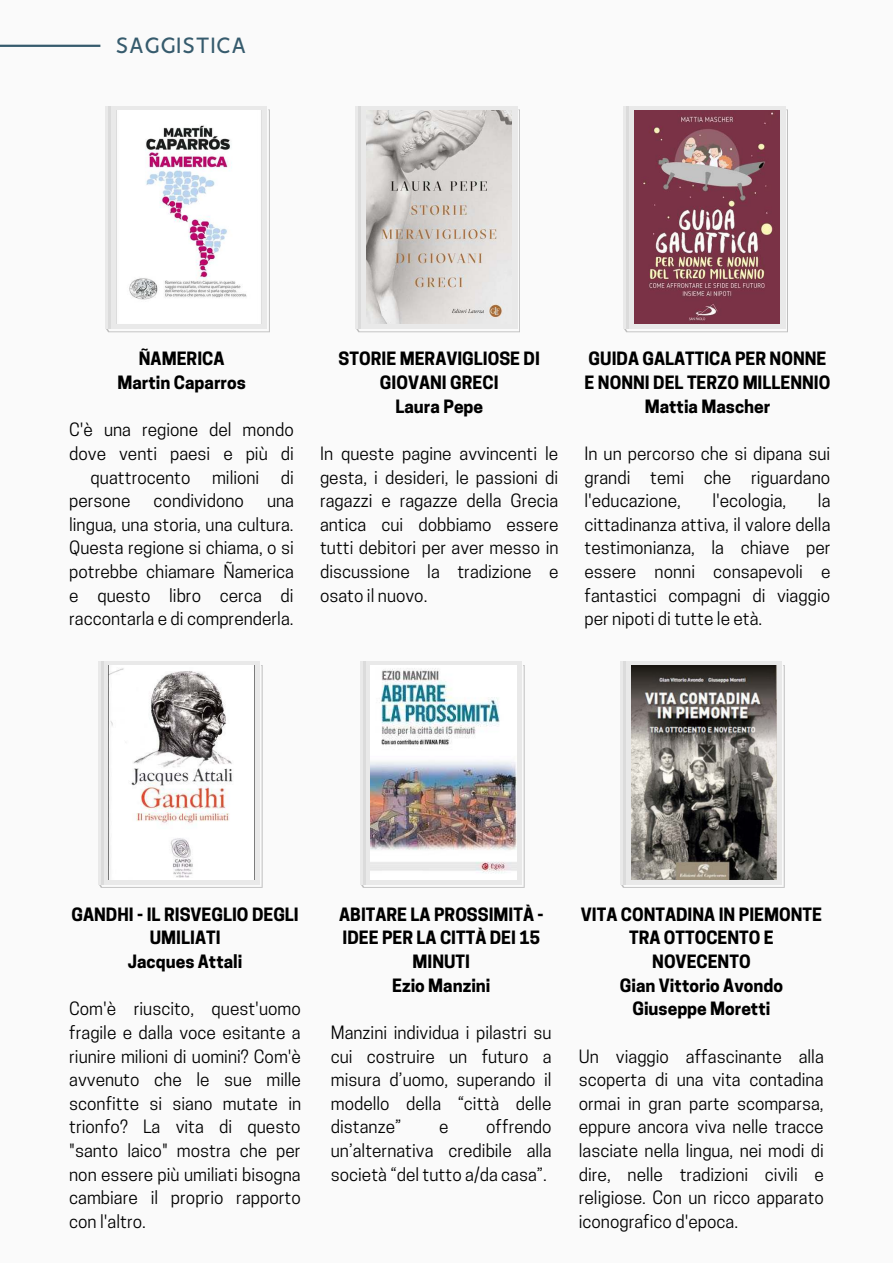
<style>
.page{position:relative;width:893px;height:1263px;background:#fafafa}
.page>*{position:absolute;margin:0;border:0;box-sizing:border-box;transform-origin:0 0}
.t1{font:27.9px "RTL Sondos Regular";color:#365b6d}
.t2{font:17.25px/23.6px "Cooper Hewitt";color:#000;text-align:justify}
.t3{font:700 17.25px/23.6px "Cooper Hewitt";color:#000;text-align:center}
</style>
<div class="page">
<hr style="left:0;top:45px;width:100px;height:2px;background:#365b6d">
<svg style="left:106px;top:109px;width:164px;height:223px"></svg>
<div style="left:105px;top:106px;width:162px;height:223px;background:#e9e9e9"></div>
<img style="left:116px;top:110px;width:146px;height:214px">
<hr style="left:109px;top:106px;width:2px;height:223px;background:#dbdbdb">
<svg style="left:356px;top:107px;width:164px;height:225px"></svg>
<div style="left:355px;top:106px;width:162px;height:223px;background:#e9e9e9"></div>
<img style="left:366px;top:110px;width:146px;height:214px">
<hr style="left:359px;top:106px;width:2px;height:223px;background:#dbdbdb">
<svg style="left:624px;top:107px;width:164px;height:225px"></svg>
<div style="left:623px;top:106px;width:162px;height:223px;background:#e9e9e9"></div>
<img style="left:634px;top:110px;width:145px;height:214px">
<hr style="left:626px;top:106px;width:3px;height:223px;background:#dbdbdb">
<svg style="left:98px;top:665px;width:165px;height:223px"></svg>
<svg style="left:98px;top:661px;width:162px;height:223px;background:#dfdfdf"></svg>
<img style="left:109px;top:666px;width:145px;height:213px">
<hr style="left:101px;top:661px;width:2px;height:223px;background:#dbdbdb">
<svg style="left:360px;top:665px;width:165px;height:223px"></svg>
<svg style="left:360px;top:661px;width:162px;height:223px;background:#e9e9e9"></svg>
<img style="left:371px;top:666px;width:145px;height:213px">
<hr style="left:363px;top:661px;width:2px;height:223px;background:#dbdbdb">
<svg style="left:620px;top:665px;width:164px;height:223px"></svg>
<svg style="left:620px;top:661px;width:162px;height:223px;background:#dcdcdb"></svg>
<img style="left:631px;top:666px;width:145px;height:213px">
<hr style="left:623px;top:661px;width:2px;height:223px;background:#dbdbdb">
<h1 class="t1" style="left:115px;top:31px;width:133px">SAGGISTICA</h1>
<p class="t3" style="left:117px;top:347px;width:130px">ÑAMERICA<br>Martin Caparros</p>
<p class="t2" style="left:69px;top:418px;width:226px">C'è una regione del mondo</p>
<p class="t2" style="left:69px;top:442px;width:226px">dove venti paesi e più di</p>
<p class="t2" style="left:91px;top:465px;width:205px">quattrocento milioni di</p>
<p class="t2" style="left:69px;top:489px;width:63px">persone</p>
<p class="t2" style="left:154px;top:489px;width:92px">condividono</p>
<p class="t2" style="left:69px;top:489px;width:226px;text-indent:198px">una lingua, una storia, una cultura.<br>Questa regione si chiama, o si potrebbe chiamare Ñamerica e questo libro cerca di raccontarla e di comprenderla.</p>
<p class="t3" style="left:339px;top:347px;width:203px">STORIE MERAVIGLIOSE DI<br>GIOVANI GRECI<br>Laura Pepe</p>
<p class="t2" style="left:320px;top:442px;width:240px">In queste pagine avvincenti le gesta, i desideri, le passioni di ragazzi e ragazze della Grecia antica cui dobbiamo essere tutti debitori per aver messo in discussione la tradizione e osato il nuovo.</p>
<p class="t3" style="left:584px;top:347px;width:247px">GUIDA GALATTICA PER NONNE<br>E NONNI DEL TERZO MILLENNIO<br>Mattia Mascher</p>
<p class="t2" style="left:584px;top:442px;width:247px">In un percorso che si dipana sui grandi temi che riguardano l'educazione,</p>
<p class="t2" style="left:584px;top:489px;width:248px;text-indent:233px">la cittadinanza attiva, il valore della testimonianza, la chiave per essere nonni consapevoli e fantastici compagni di viaggio per nipoti di tutte le età.</p>
<p class="t2" style="left:712px;top:489px;width:75px">l'ecologia,</p>
<p class="t3" style="left:72px;top:902px;width:229px">GANDHI - IL RISVEGLIO DEGLI<br>UMILIATI<br>Jacques Attali</p>
<p class="t2" style="left:69px;top:997px;width:233px">Com'è riuscito, quest'uomo fragile e dalla voce esitante a riunire milioni di uomini? Com'è avvenuto che le sue mille sconfitte si siano mutate in trionfo? La vita di questo "santo laico" mostra che per non essere più umiliati bisogna cambiare il proprio rapporto con l'altro.</p>
<p class="t3" style="left:339px;top:902px;width:206px">ABITARE LA PROSSIMITÀ -<br>IDEE PER LA CITTÀ DEI 15<br>MINUTI<br>Ezio Manzini</p>
<p class="t2" style="left:331px;top:1020px;width:222px">Manzini individua i pilastri su cui costruire un futuro a misura d’uomo, superando il modello della “città delle distanze”</p>
<p class="t2" style="left:331px;top:1115px;width:222px;text-indent:155px">offrendo un’alternativa credibile alla società “del tutto a/da casa”.</p>
<p class="t2" style="left:439px;top:1115px;width:11px">e</p>
<p class="t3" style="left:581px;top:902px;width:243px">VITA CONTADINA IN PIEMONTE<br>TRA OTTOCENTO E<br>NOVECENTO<br>Gian Vittorio Avondo<br>Giuseppe Moretti</p>
<p class="t2" style="left:579px;top:1044px;width:247px">Un viaggio affascinante alla scoperta di una vita contadina ormai in gran parte scomparsa, eppure ancora viva nelle tracce lasciate nella lingua, nei modi di dire, nelle tradizioni civili e religiose. Con un ricco apparato iconografico d'epoca.</p>
</div>
